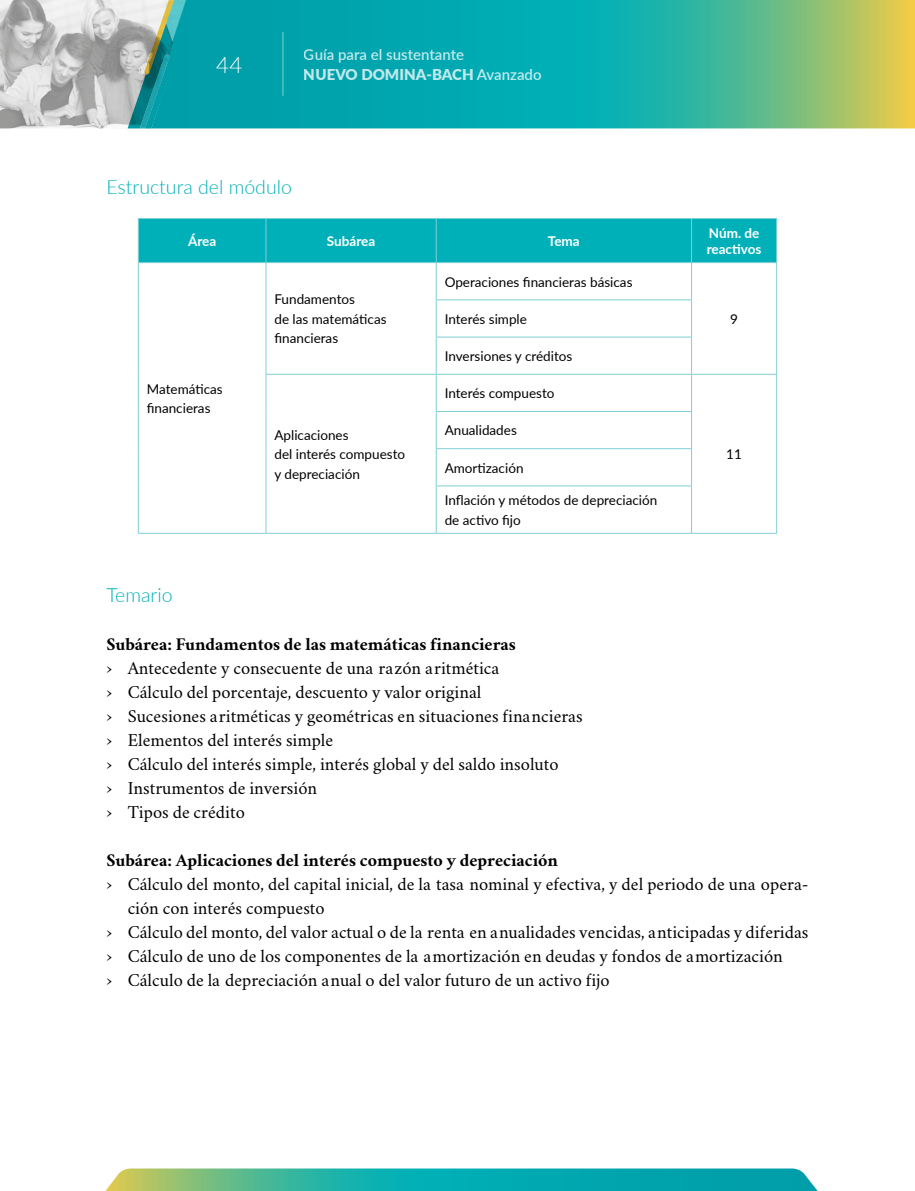
<style>
.page{position:relative;width:915px;height:1191px;background:#fff}
.page>*{position:absolute;margin:0;border:0;box-sizing:border-box;transform-origin:0 0}
.t1{font:300 22.5px "Lato";color:#fff}
.t2{font:300 19.5px "Lato";color:#00b0b8}
.t3{font:18px/24px "Crimson";color:#000}
.t4{font:700 18px "Crimson";color:#000}
.t5{font:600 15px/19.5px "Lato";color:#fff}
.t6{font:13.5px/19.5px "Lato";color:#000}
.t7{font:700 13.5px/16.2px "Lato";color:#fff}
.s1{font-weight:900}
</style>
<div class="page">
<svg style="left:914px;top:0;width:1px;height:128px"></svg>
<svg style="left:194px;top:0;width:720px;height:128px;background:#2caf9e"></svg>
<svg style="left:0;top:0;width:194px;height:128px;background:#9ab9b9"></svg>
<hr style="left:282px;top:32px;width:1px;height:63px;background:#fff">
<svg style="left:105px;top:1168px;width:712px;height:23px;background:#2fb2a5"></svg>
<div style="left:139px;top:219px;width:637px;height:43px;background:#00b0b8"></div>
<hr style="left:265px;top:219px;width:1px;height:43px;background:#80cfd4">
<hr style="left:435px;top:219px;width:1px;height:43px;background:#80cfd4">
<hr style="left:691px;top:219px;width:1px;height:43px;background:#80cfd4">
<hr style="left:138px;top:263px;width:1px;height:37px;background:#80cfd4">
<hr style="left:265px;top:263px;width:1px;height:37px;background:#80cfd4">
<hr style="left:435px;top:263px;width:1px;height:36px;background:#80cfd4">
<hr style="left:691px;top:263px;width:1px;height:36px;background:#80cfd4">
<hr style="left:776px;top:263px;width:1px;height:37px;background:#80cfd4">
<hr style="left:138px;top:300px;width:1px;height:37px;background:#80cfd4">
<hr style="left:265px;top:300px;width:1px;height:37px;background:#80cfd4">
<hr style="left:435px;top:299px;width:256px;height:1px;background:#80cfd4">
<hr style="left:435px;top:300px;width:1px;height:37px;background:#80cfd4">
<hr style="left:691px;top:300px;width:1px;height:37px;background:#80cfd4">
<hr style="left:776px;top:300px;width:1px;height:37px;background:#80cfd4">
<hr style="left:138px;top:337px;width:1px;height:37px;background:#80cfd4">
<hr style="left:265px;top:337px;width:1px;height:37px;background:#80cfd4">
<hr style="left:435px;top:337px;width:256px;height:1px;background:#80cfd4">
<hr style="left:435px;top:337px;width:1px;height:37px;background:#80cfd4">
<hr style="left:691px;top:337px;width:1px;height:37px;background:#80cfd4">
<hr style="left:776px;top:337px;width:1px;height:37px;background:#80cfd4">
<hr style="left:138px;top:374px;width:1px;height:37px;background:#80cfd4">
<hr style="left:265px;top:374px;width:171px;height:1px;background:#80cfd4">
<hr style="left:265px;top:375px;width:1px;height:36px;background:#80cfd4">
<hr style="left:436px;top:374px;width:255px;height:1px;background:#80cfd4">
<hr style="left:435px;top:375px;width:1px;height:36px;background:#80cfd4">
<hr style="left:691px;top:374px;width:85px;height:1px;background:#80cfd4">
<hr style="left:691px;top:375px;width:1px;height:36px;background:#80cfd4">
<hr style="left:776px;top:375px;width:1px;height:36px;background:#80cfd4">
<hr style="left:138px;top:411px;width:1px;height:38px;background:#80cfd4">
<hr style="left:265px;top:411px;width:1px;height:38px;background:#80cfd4">
<hr style="left:435px;top:411px;width:256px;height:1px;background:#80cfd4">
<hr style="left:435px;top:412px;width:1px;height:36px;background:#80cfd4">
<hr style="left:691px;top:412px;width:1px;height:36px;background:#80cfd4">
<hr style="left:776px;top:411px;width:1px;height:38px;background:#80cfd4">
<hr style="left:138px;top:449px;width:1px;height:37px;background:#80cfd4">
<hr style="left:265px;top:449px;width:1px;height:37px;background:#80cfd4">
<hr style="left:435px;top:448px;width:256px;height:1px;background:#80cfd4">
<hr style="left:435px;top:449px;width:1px;height:36px;background:#80cfd4">
<hr style="left:691px;top:449px;width:1px;height:36px;background:#80cfd4">
<hr style="left:776px;top:449px;width:1px;height:37px;background:#80cfd4">
<hr style="left:138px;top:486px;width:1px;height:47px;background:#80cfd4">
<hr style="left:265px;top:486px;width:1px;height:47px;background:#80cfd4">
<hr style="left:435px;top:485px;width:256px;height:1px;background:#80cfd4">
<hr style="left:435px;top:486px;width:1px;height:47px;background:#80cfd4">
<hr style="left:691px;top:486px;width:1px;height:47px;background:#80cfd4">
<hr style="left:776px;top:486px;width:1px;height:47px;background:#80cfd4">
<hr style="left:138px;top:533px;width:128px;height:1px;background:#80cfd4">
<hr style="left:266px;top:533px;width:170px;height:1px;background:#80cfd4">
<hr style="left:436px;top:533px;width:255px;height:1px;background:#80cfd4">
<hr style="left:691px;top:533px;width:85px;height:1px;background:#80cfd4">
<hr style="left:138px;top:218px;width:128px;height:1px;background:#80cfd4">
<hr style="left:138px;top:219px;width:1px;height:43px;background:#80cfd4">
<hr style="left:266px;top:218px;width:170px;height:1px;background:#80cfd4">
<hr style="left:436px;top:218px;width:255px;height:1px;background:#80cfd4">
<hr style="left:691px;top:218px;width:85px;height:1px;background:#80cfd4">
<hr style="left:776px;top:219px;width:1px;height:43px;background:#80cfd4">
<hr style="left:138px;top:262px;width:128px;height:1px;background:#80cfd4">
<hr style="left:266px;top:262px;width:170px;height:1px;background:#80cfd4">
<hr style="left:436px;top:262px;width:255px;height:1px;background:#80cfd4">
<hr style="left:691px;top:262px;width:85px;height:1px;background:#80cfd4">
<p class="t1" style="left:216px;top:49px;width:28px">44</p>
<p class="t5" style="left:304px;top:44px;width:239px">Guía para el sustentante<br><span class="s1">NUEVO DOMINA-BACH</span> Avanzado</p>
<p class="t2" style="left:106px;top:174px;width:187px">Estructura del módulo</p>
<p class="t7" style="left:188px;top:232px;width:30px">Área</p>
<p class="t7" style="left:327px;top:232px;width:50px">Subárea</p>
<p class="t7" style="left:547px;top:232px;width:33px">Tema</p>
<p class="t7" style="left:706px;top:224px;width:56px">Núm. de reactivos</p>
<p class="t6" style="left:147px;top:378px;width:77px">Matemáticas financieras</p>
<p class="t6" style="left:274px;top:289px;width:114px">Fundamentos<br>de las matemáticas financieras</p>
<p class="t6" style="left:274px;top:424px;width:132px">Aplicaciones<br>del interés compuesto y depreciación</p>
<p class="t6" style="left:444px;top:271px;width:189px">Operaciones financieras básicas</p>
<p class="t6" style="left:444px;top:309px;width:84px">Interés simple</p>
<p class="t6" style="left:730px;top:309px;width:9px">9</p>
<p class="t6" style="left:444px;top:346px;width:129px">Inversiones y créditos</p>
<p class="t6" style="left:444px;top:383px;width:111px">Interés compuesto</p>
<p class="t6" style="left:444px;top:420px;width:74px">Anualidades</p>
<p class="t6" style="left:444px;top:457px;width:80px">Amortización</p>
<p class="t6" style="left:444px;top:490px;width:214px">Inflación y métodos de depreciación de activo fijo</p>
<p class="t6" style="left:726px;top:444px;width:17px">11</p>
<p class="t2" style="left:106px;top:582px;width:68px">Temario</p>
<p class="t4" style="left:106px;top:631px;width:411px">Subárea: Fundamentos de las matemáticas financieras</p>
<p class="t3" style="left:106px;top:655px;width:477px">› Antecedente y consecuente de una razón aritmética<br>› Cálculo del porcentaje, descuento y valor original<br>› Sucesiones aritméticas y geométricas en situaciones financieras › Elementos del interés simple<br>› Cálculo del interés simple, interés global y del saldo insoluto<br>› Instrumentos de inversión<br>› Tipos de crédito</p>
<p class="t4" style="left:106px;top:847px;width:453px">Subárea: Aplicaciones del interés compuesto y depreciación</p>
<p class="t3" style="left:106px;top:871px;width:703px">› Cálculo del monto, del capital inicial, de la tasa nominal y efectiva, y del periodo de una opera-</p>
<p class="t3" style="left:128px;top:895px;width:198px">ción con interés compuesto</p>
<p class="t3" style="left:106px;top:919px;width:703px">› Cálculo del monto, del valor actual o de la renta en anualidades vencidas, anticipadas y diferidas</p>
<p class="t3" style="left:106px;top:943px;width:677px">› Cálculo de uno de los componentes de la amortización en deudas y fondos de amortización</p>
<p class="t3" style="left:106px;top:967px;width:504px">› Cálculo de la depreciación anual o del valor futuro de un activo fijo</p>
</div>
